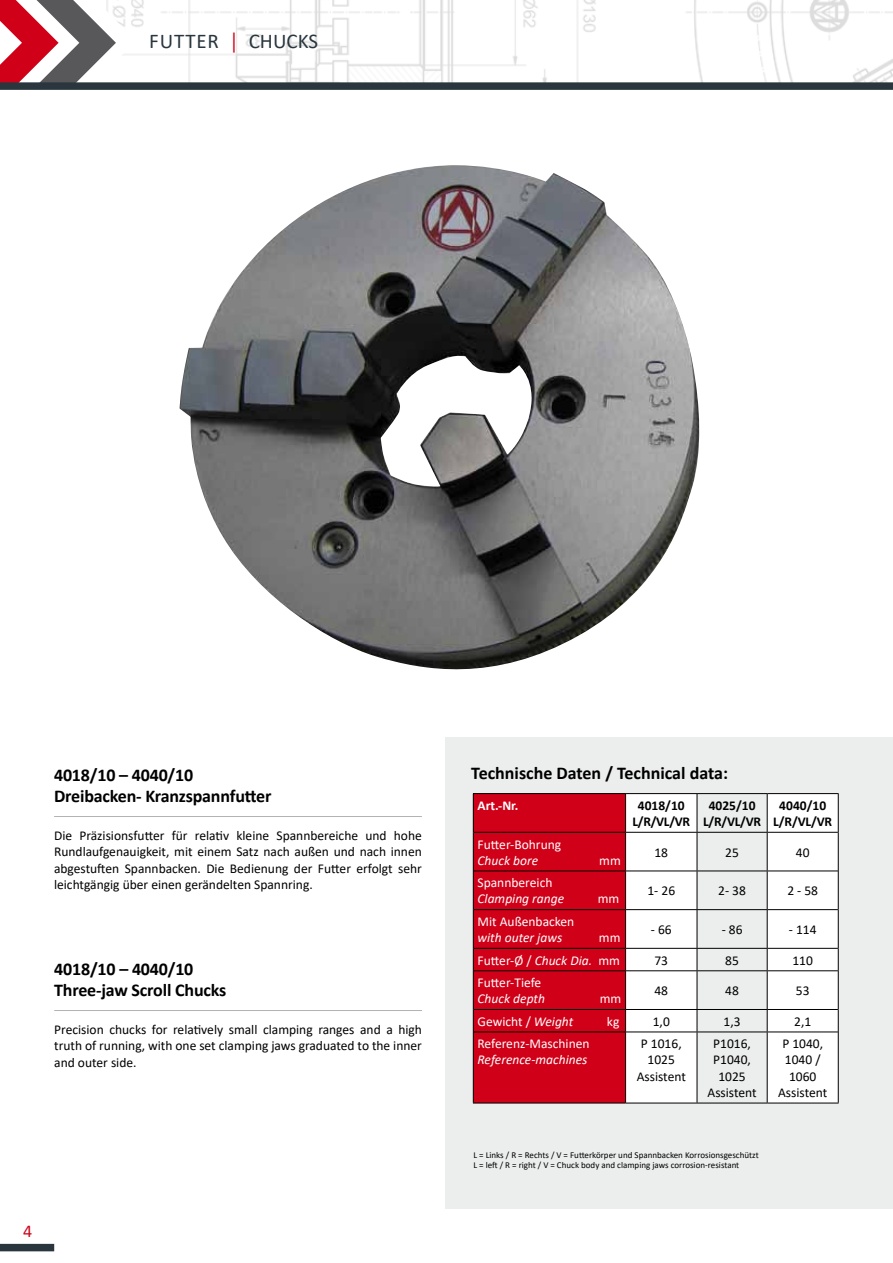
<style>
.page{position:relative;width:893px;height:1263px;background:#fff}
.page>*{position:absolute;margin:0;border:0;box-sizing:border-box;transform-origin:0 0}
.t1{font:21px "Calibri";letter-spacing:.04em;color:#29363e}
.t2{font:700 18px/21.6px "Calibri";letter-spacing:-.01em;color:#000}
.t3{font:18px "Calibri";color:#cd071e}
.t4{font:13.5px/16.2px "Calibri";color:#000;text-align:center}
.t5{font:13.5px "Calibri";color:#fff}
.t6{font:italic 13.5px "Calibri";color:#fff}
.t7{font:700 13.5px/16.2px "Calibri";color:#000;text-align:center}
.t8{font:700 13.5px "Calibri";color:#fff}
.t9{font:9px/10.8px "Calibri";color:#000}
.s1{color:#d10019}
.s2{font-style:italic}
</style>
<div class="page">
<img style="left:136px;top:0;width:757px;height:82px">
<svg style="left:0;top:0;width:136px;height:82px"></svg>
<div style="left:0;top:82px;width:893px;height:8px;background:#29363e"></div>
<div style="left:0;top:1244px;width:54px;height:7px;background:#29363e"></div>
<div style="left:446px;top:738px;width:447px;height:471px;background:#eceded"></div>
<hr style="left:54px;top:816px;width:368px;height:1px;background:#b1b3b4">
<hr style="left:54px;top:1010px;width:368px;height:1px;background:#b1b3b4">
<div style="left:473px;top:794px;width:153px;height:38px;background:#d10019"></div>
<div style="left:626px;top:794px;width:212px;height:309px;background:#fff"></div>
<hr style="left:473px;top:793px;width:153px;height:1px;background:#000">
<hr style="left:473px;top:794px;width:1px;height:38px;background:#000">
<hr style="left:838px;top:832px;width:1px;height:39px;background:#000">
<hr style="left:838px;top:871px;width:1px;height:39px;background:#000">
<hr style="left:838px;top:910px;width:1px;height:38px;background:#000">
<svg style="left:838px;top:948px;width:1px;height:23px"></svg>
<hr style="left:838px;top:971px;width:1px;height:38px;background:#000">
<svg style="left:697px;top:794px;width:71px;height:309px"></svg>
<svg style="left:838px;top:1009px;width:1px;height:23px"></svg>
<hr style="left:697px;top:1032px;width:1px;height:71px;background:#000">
<hr style="left:767px;top:1032px;width:1px;height:71px;background:#000">
<hr style="left:838px;top:1032px;width:1px;height:71px;background:#000">
<div style="left:473px;top:832px;width:153px;height:271px;background:#d10019"></div>
<hr style="left:473px;top:1032px;width:1px;height:71px;background:#000">
<hr style="left:626px;top:832px;width:71px;height:1px;background:#000">
<hr style="left:697px;top:832px;width:70px;height:1px;background:#000">
<hr style="left:767px;top:832px;width:71px;height:1px;background:#000">
<hr style="left:474px;top:870px;width:152px;height:1px;background:#000">
<hr style="left:626px;top:870px;width:71px;height:1px;background:#000">
<hr style="left:697px;top:870px;width:70px;height:1px;background:#000">
<hr style="left:767px;top:870px;width:71px;height:1px;background:#000">
<hr style="left:474px;top:909px;width:152px;height:1px;background:#000">
<hr style="left:626px;top:909px;width:71px;height:1px;background:#000">
<hr style="left:697px;top:909px;width:70px;height:1px;background:#000">
<hr style="left:767px;top:909px;width:71px;height:1px;background:#000">
<hr style="left:474px;top:948px;width:152px;height:1px;background:#000">
<hr style="left:626px;top:948px;width:71px;height:1px;background:#000">
<hr style="left:697px;top:948px;width:70px;height:1px;background:#000">
<hr style="left:767px;top:948px;width:71px;height:1px;background:#000">
<hr style="left:474px;top:970px;width:152px;height:1px;background:#000">
<hr style="left:626px;top:970px;width:71px;height:1px;background:#000">
<hr style="left:697px;top:970px;width:70px;height:1px;background:#000">
<hr style="left:767px;top:970px;width:71px;height:1px;background:#000">
<hr style="left:474px;top:1009px;width:152px;height:1px;background:#000">
<hr style="left:626px;top:1009px;width:71px;height:1px;background:#000">
<hr style="left:697px;top:1009px;width:70px;height:1px;background:#000">
<hr style="left:767px;top:1009px;width:71px;height:1px;background:#000">
<hr style="left:474px;top:1031px;width:152px;height:1px;background:#000">
<hr style="left:626px;top:1031px;width:71px;height:1px;background:#000">
<hr style="left:697px;top:1031px;width:70px;height:1px;background:#000">
<hr style="left:767px;top:1031px;width:71px;height:1px;background:#000">
<hr style="left:473px;top:1103px;width:153px;height:1px;background:#000">
<hr style="left:626px;top:1103px;width:71px;height:1px;background:#000">
<hr style="left:697px;top:1103px;width:70px;height:1px;background:#000">
<hr style="left:767px;top:1103px;width:72px;height:1px;background:#000">
<hr style="left:626px;top:793px;width:71px;height:1px;background:#000">
<hr style="left:697px;top:793px;width:70px;height:1px;background:#000">
<hr style="left:767px;top:793px;width:72px;height:1px;background:#000">
<hr style="left:625px;top:794px;width:1px;height:38px;background:#000">
<hr style="left:697px;top:794px;width:1px;height:38px;background:#000">
<hr style="left:767px;top:794px;width:1px;height:38px;background:#000">
<hr style="left:838px;top:794px;width:1px;height:38px;background:#000">
<img style="left:180px;top:165px;width:520px;height:505px">
<h1 class="t1" style="left:149px;top:27px;width:170px">Futter <span class="s1">│</span> CHUCKS</h1>
<h2 class="t2" style="left:54px;top:764px;width:219px">4018/10 – 4040/10<br>Dreibacken- Kranzspannfutter</h2>
<p class="t4" style="left:54px;top:827px;width:369px;text-align:justify">Die Präzisionsfutter für relativ kleine Spannbereiche und hohe Rundlaufgenauigkeit, mit einem Satz nach außen und nach innen abgestuften Spannbacken. Die Bedienung der Futter erfolgt sehr leichtgängig über einen gerändelten Spannring.</p>
<h2 class="t2" style="left:54px;top:958px;width:174px">4018/10 – 4040/10<br>Three-jaw Scroll Chucks</h2>
<p class="t4" style="left:54px;top:1021px;width:369px;text-align:justify">Precision chucks for relatively small clamping ranges and a high truth of running, with one set clamping jaws graduated to the inner and outer side.</p>
<h2 class="t3" style="left:23px;top:1219px;width:11px">4</h2>
<h2 class="t2" style="left:471px;top:762px;width:258px">Technische Daten / Technical data:</h2>
<p class="t8" style="left:478px;top:796px;width:42px">Art.-Nr.</p>
<p class="t7" style="left:632px;top:797px;width:59px">4018/10<br>L/R/VL/VR</p>
<p class="t7" style="left:703px;top:797px;width:59px">4025/10<br>L/R/VL/VR</p>
<p class="t7" style="left:773px;top:797px;width:60px">4040/10<br>L/R/VL/VR</p>
<p class="t5" style="left:478px;top:835px;width:85px">Futter-Bohrung</p>
<p class="t6" style="left:478px;top:851px;width:62px">Chuck bore</p>
<p class="t5" style="left:599px;top:851px;width:23px">mm</p>
<p class="t4" style="left:654px;top:844px;width:15px">18</p>
<p class="t4" style="left:725px;top:844px;width:15px">25</p>
<p class="t4" style="left:796px;top:844px;width:15px">40</p>
<p class="t5" style="left:478px;top:873px;width:76px">Spannbereich</p>
<p class="t6" style="left:478px;top:890px;width:88px">Clamping range</p>
<p class="t5" style="left:598px;top:890px;width:23px">mm</p>
<p class="t5" style="left:478px;top:912px;width:98px">Mit Außenbacken</p>
<p class="t6" style="left:478px;top:928px;width:86px">with outer jaws</p>
<p class="t5" style="left:599px;top:928px;width:23px">mm</p>
<p class="t4" style="left:647px;top:882px;width:29px">1- 26</p>
<p class="t4" style="left:718px;top:882px;width:29px">2- 38</p>
<p class="t4" style="left:787px;top:882px;width:32px">2 - 58</p>
<p class="t4" style="left:651px;top:921px;width:22px">- 66</p>
<p class="t4" style="left:722px;top:921px;width:22px">- 86</p>
<p class="t4" style="left:789px;top:921px;width:29px">- 114</p>
<p class="t5" style="left:478px;top:951px;width:144px">Futter-Ø / <span class="s2">Chuck Dia.</span> mm</p>
<p class="t4" style="left:654px;top:952px;width:15px">73</p>
<p class="t4" style="left:725px;top:952px;width:15px">85</p>
<p class="t4" style="left:792px;top:952px;width:22px">110</p>
<p class="t5" style="left:478px;top:973px;width:65px">Futter-Tiefe</p>
<p class="t6" style="left:478px;top:989px;width:69px">Chuck depth</p>
<p class="t5" style="left:600px;top:989px;width:23px">mm</p>
<p class="t4" style="left:654px;top:982px;width:15px">48</p>
<p class="t4" style="left:725px;top:982px;width:15px">48</p>
<p class="t4" style="left:796px;top:982px;width:15px">53</p>
<p class="t5" style="left:478px;top:1012px;width:97px">Gewicht / <span class="s2">Weight</span></p>
<p class="t5" style="left:607px;top:1012px;width:14px">kg</p>
<p class="t4" style="left:653px;top:1013px;width:19px">1,0</p>
<p class="t4" style="left:724px;top:1013px;width:19px">1,3</p>
<p class="t4" style="left:794px;top:1013px;width:19px">2,1</p>
<p class="t5" style="left:478px;top:1034px;width:114px">Referenz-Maschinen</p>
<p class="t6" style="left:478px;top:1050px;width:111px">Reference-machines</p>
<p class="t4" style="left:637px;top:1035px;width:51px">P 1016,<br>1025<br>Assistent</p>
<p class="t4" style="left:707px;top:1035px;width:51px">P1016,<br>P1040,<br>1025<br>Assistent</p>
<p class="t4" style="left:778px;top:1035px;width:51px">P 1040,<br>1040 /<br>1060<br>Assistent</p>
<p class="t9" style="left:473px;top:1149px;width:287px">L = Links / R = Rechts / V = Futterkörper und Spannbacken Korrosionsgeschützt<br>L = left / R = right / V = Chuck body and clamping jaws corrosion-resistant</p>
</div>
